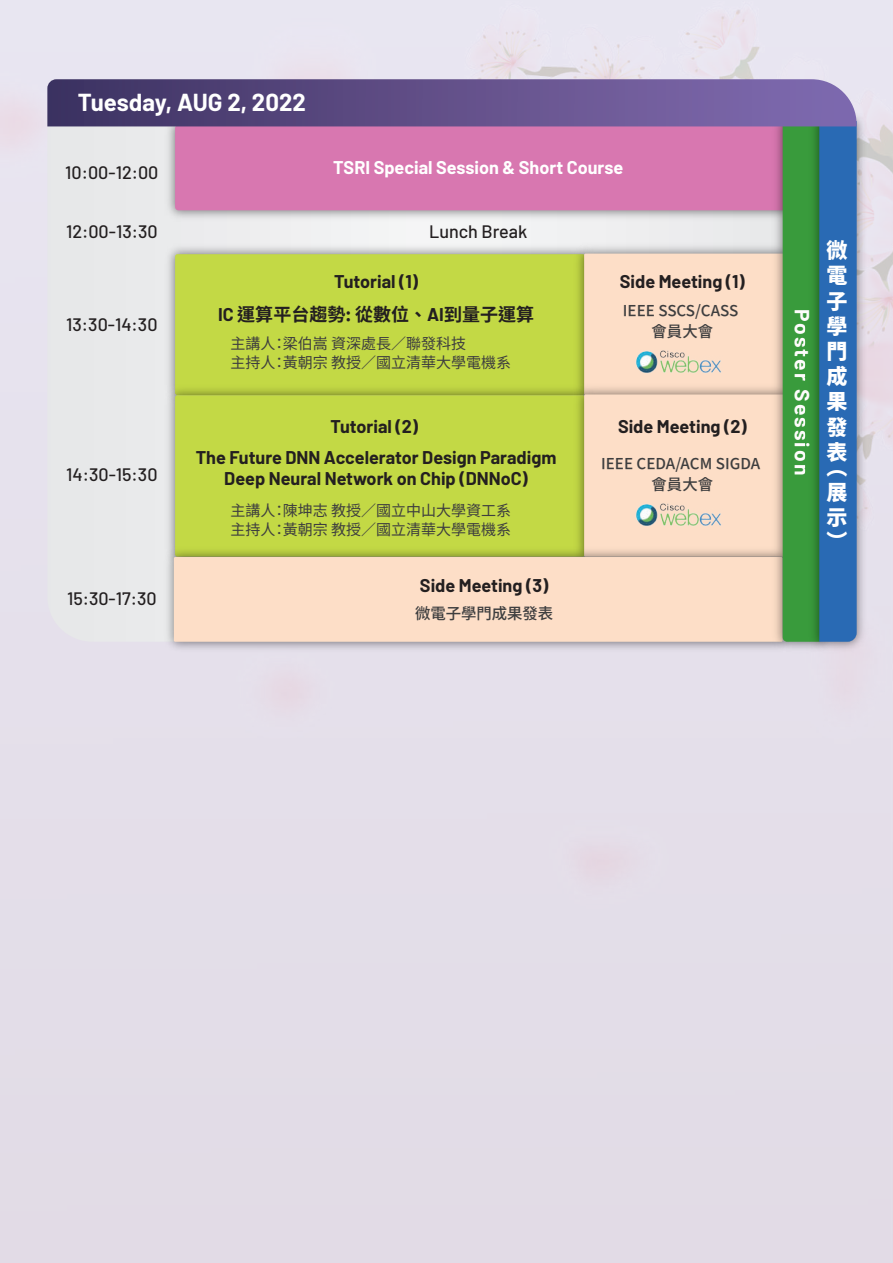
<style>
.page{position:relative;width:893px;height:1263px;background:#fff}
.page>*{position:absolute;margin:0;border:0;box-sizing:border-box;transform-origin:0 0}
.t1{font:700 24px "Barlow";color:#fff}
.t2{font:700 21px "Barlow";letter-spacing:.1em;color:#fefcfc}
.t3{font:800 21px/25.2px "Chiron Sans HK Pro";color:#fff;text-align:justify}
.t4{font:700 18px/21px "Barlow";color:#231f20;text-align:center}
.t5{font:500 18px "Barlow";color:#231f20}
.t6{font:700 18px "Barlow";color:#fff}
.t7{font:700 18px "Chiron Sans HK Pro";color:#231f20}
.t8{font:500 15.3px/21px "Chiron Sans HK Pro";color:#3e3e3f;text-align:center}
.t9{font:15px/19.5px "Chiron Sans HK Pro";color:#3e3e3f}
.s1{font-family:"Barlow"}
</style>
<div class="page">
<img style="left:806px;top:107px;width:64px;height:548px">
<svg style="left:47px;top:79px;width:810px;height:563px;background:#c4bd9a"></svg>
<img style="left:629px;top:349px;width:100px;height:27px">
<img style="left:629px;top:502px;width:100px;height:27px">
<h1 class="t1" style="left:78px;top:85px;width:230px">Tuesday, AUG 2, 2022</h1>
<p class="t5" style="left:65px;top:159px;width:95px">10:00-12:00</p>
<p class="t5" style="left:66px;top:219px;width:93px">12:00-13:30</p>
<p class="t6" style="left:333px;top:155px;width:292px">TSRI Special Session &amp; Short Course</p>
<p class="t5" style="left:429px;top:219px;width:100px">Lunch Break</p>
<p class="t5" style="left:66px;top:311px;width:93px">13:30-14:30</p>
<p class="t5" style="left:66px;top:461px;width:93px">14:30-15:30</p>
<p class="t5" style="left:67px;top:586px;width:91px">15:30-17:30</p>
<p class="t4" style="left:334px;top:269px;width:86px">Tutorial (1)</p>
<p class="t7" style="left:218px;top:304px;width:317px"><span class="s1">IC</span> 運算平台趨勢: 從數位、<span class="s1">AI</span>到量子運算</p>
<p class="t9" style="left:230px;top:334px;width:282px">主講人：梁伯嵩 資深處長／聯發科技<br>主持人：黃朝宗 教授／國立清華大學電機系</p>
<p class="t4" style="left:330px;top:415px;width:89px">Tutorial (2)</p>
<p class="t4" style="left:196px;top:446px;width:362px">The Future DNN Accelerator Design Paradigm<br>Deep Neural Network on Chip (DNNoC)</p>
<p class="t9" style="left:230px;top:501px;width:282px">主講人：陳坤志 教授／國立中山大學資工系主持人：黃朝宗 教授／國立清華大學電機系</p>
<p class="t4" style="left:420px;top:573px;width:130px">Side Meeting (3)</p>
<p class="t8" style="left:415px;top:604px;width:140px">微電子學門成果發表</p>
<p class="t4" style="left:620px;top:269px;width:126px">Side Meeting (1)</p>
<p class="t8" style="left:623px;top:300px;width:117px">IEEE SSCS/CASS會員大會</p>
<p class="t4" style="left:618px;top:415px;width:130px">Side Meeting (2)</p>
<p class="t8" style="left:601px;top:453px;width:161px">IEEE CEDA/ACM SIGDA會員大會</p>
<p class="t2" style="left:818px;top:309px;width:168px;rotate:90deg">Poster Session</p>
<p class="t3" style="left:827px;top:238px;width:22px">微電子學門成果發表</p>
<p class="t3" style="left:827px;top:456px;width:22px;line-height:24.6px">︵展示︶</p>
</div>
